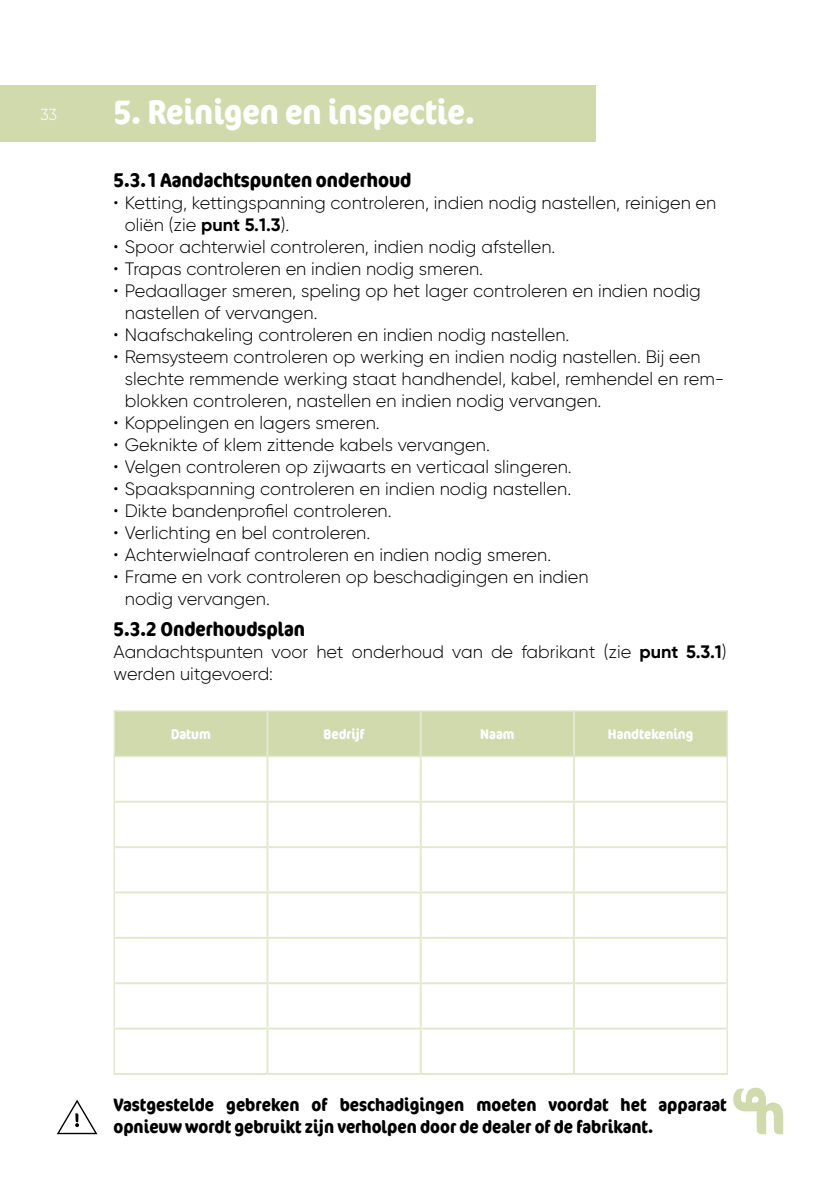
<style>
.page{position:relative;width:840px;height:1191px;background:#fff}
.page>*{position:absolute;margin:0;border:0;box-sizing:border-box;transform-origin:0 0}
.t1{font:700 condensed 34px "Cocon Offc Pro";color:#fff}
.t2{font:700 condensed 20px "Cocon Offc Pro";color:#000}
.t3{font:300 18px/22px "Gilroy";color:#000}
.t4{font:700 condensed 18px/22px "Cocon Offc Pro";color:#000}
.t5{font:300 16px "Gilroy";color:#fff}
.t6{font:700 condensed 14px "Cocon Offc Pro";color:#fff}
.s1{font-weight:700}
</style>
<div class="page">
<div style="left:0;top:85px;width:595px;height:57px;background:#d0daad"></div>
<svg style="left:733px;top:1087px;width:49px;height:47px"></svg>
<svg style="left:57px;top:1099px;width:40px;height:35px"></svg>
<div style="left:115px;top:711px;width:611px;height:44px;background:#d0daad"></div>
<hr style="left:113px;top:710px;width:154px;height:1px;background:#e3e9cf">
<hr style="left:113px;top:711px;width:2px;height:44px;background:#e3e9cf">
<hr style="left:267px;top:710px;width:153px;height:1px;background:#e3e9cf">
<hr style="left:420px;top:710px;width:153px;height:1px;background:#e3e9cf">
<hr style="left:573px;top:710px;width:154px;height:1px;background:#e3e9cf">
<hr style="left:726px;top:711px;width:1px;height:44px;background:#e3e9cf">
<hr style="left:113px;top:755px;width:154px;height:2px;background:#e3e9cf">
<hr style="left:267px;top:755px;width:153px;height:2px;background:#e3e9cf">
<hr style="left:420px;top:755px;width:153px;height:2px;background:#e3e9cf">
<hr style="left:573px;top:755px;width:154px;height:2px;background:#e3e9cf">
<hr style="left:266px;top:711px;width:2px;height:44px;background:#e3e9cf">
<hr style="left:419px;top:711px;width:2px;height:44px;background:#e3e9cf">
<hr style="left:572px;top:711px;width:2px;height:44px;background:#e3e9cf">
<hr style="left:113px;top:757px;width:2px;height:44px;background:#e3e9cf">
<hr style="left:726px;top:757px;width:1px;height:44px;background:#e3e9cf">
<hr style="left:113px;top:801px;width:2px;height:46px;background:#e3e9cf">
<hr style="left:726px;top:801px;width:1px;height:46px;background:#e3e9cf">
<hr style="left:113px;top:847px;width:2px;height:45px;background:#e3e9cf">
<hr style="left:726px;top:847px;width:1px;height:45px;background:#e3e9cf">
<hr style="left:113px;top:892px;width:2px;height:46px;background:#e3e9cf">
<hr style="left:726px;top:892px;width:1px;height:46px;background:#e3e9cf">
<hr style="left:113px;top:938px;width:2px;height:45px;background:#e3e9cf">
<hr style="left:726px;top:938px;width:1px;height:45px;background:#e3e9cf">
<hr style="left:113px;top:983px;width:2px;height:45px;background:#e3e9cf">
<hr style="left:726px;top:983px;width:1px;height:45px;background:#e3e9cf">
<hr style="left:113px;top:1028px;width:2px;height:45px;background:#e3e9cf">
<hr style="left:726px;top:1028px;width:1px;height:45px;background:#e3e9cf">
<hr style="left:266px;top:757px;width:2px;height:43px;background:#e3e9cf">
<hr style="left:419px;top:757px;width:2px;height:43px;background:#e3e9cf">
<hr style="left:572px;top:757px;width:2px;height:43px;background:#e3e9cf">
<hr style="left:115px;top:800px;width:152px;height:2px;background:#e3e9cf">
<hr style="left:267px;top:800px;width:153px;height:2px;background:#e3e9cf">
<hr style="left:266px;top:802px;width:2px;height:44px;background:#e3e9cf">
<hr style="left:420px;top:800px;width:153px;height:2px;background:#e3e9cf">
<hr style="left:419px;top:802px;width:2px;height:44px;background:#e3e9cf">
<hr style="left:573px;top:800px;width:153px;height:2px;background:#e3e9cf">
<hr style="left:572px;top:802px;width:2px;height:44px;background:#e3e9cf">
<hr style="left:115px;top:846px;width:152px;height:2px;background:#e3e9cf">
<hr style="left:267px;top:846px;width:153px;height:2px;background:#e3e9cf">
<hr style="left:266px;top:848px;width:2px;height:43px;background:#e3e9cf">
<hr style="left:420px;top:846px;width:153px;height:2px;background:#e3e9cf">
<hr style="left:419px;top:848px;width:2px;height:43px;background:#e3e9cf">
<hr style="left:573px;top:846px;width:153px;height:2px;background:#e3e9cf">
<hr style="left:572px;top:848px;width:2px;height:43px;background:#e3e9cf">
<hr style="left:115px;top:891px;width:152px;height:2px;background:#e3e9cf">
<hr style="left:267px;top:891px;width:153px;height:2px;background:#e3e9cf">
<hr style="left:266px;top:893px;width:2px;height:44px;background:#e3e9cf">
<hr style="left:420px;top:891px;width:153px;height:2px;background:#e3e9cf">
<hr style="left:419px;top:893px;width:2px;height:44px;background:#e3e9cf">
<hr style="left:573px;top:891px;width:153px;height:2px;background:#e3e9cf">
<hr style="left:572px;top:893px;width:2px;height:44px;background:#e3e9cf">
<hr style="left:115px;top:937px;width:152px;height:2px;background:#e3e9cf">
<hr style="left:267px;top:937px;width:153px;height:2px;background:#e3e9cf">
<hr style="left:266px;top:939px;width:2px;height:43px;background:#e3e9cf">
<hr style="left:420px;top:937px;width:153px;height:2px;background:#e3e9cf">
<hr style="left:419px;top:939px;width:2px;height:43px;background:#e3e9cf">
<hr style="left:573px;top:937px;width:153px;height:2px;background:#e3e9cf">
<hr style="left:572px;top:939px;width:2px;height:43px;background:#e3e9cf">
<hr style="left:115px;top:982px;width:152px;height:2px;background:#e3e9cf">
<hr style="left:267px;top:982px;width:153px;height:2px;background:#e3e9cf">
<hr style="left:266px;top:984px;width:2px;height:43px;background:#e3e9cf">
<hr style="left:420px;top:982px;width:153px;height:2px;background:#e3e9cf">
<hr style="left:419px;top:984px;width:2px;height:43px;background:#e3e9cf">
<hr style="left:573px;top:982px;width:153px;height:2px;background:#e3e9cf">
<hr style="left:572px;top:984px;width:2px;height:43px;background:#e3e9cf">
<hr style="left:115px;top:1027px;width:152px;height:2px;background:#e3e9cf">
<hr style="left:267px;top:1027px;width:153px;height:2px;background:#e3e9cf">
<hr style="left:266px;top:1029px;width:2px;height:44px;background:#e3e9cf">
<hr style="left:420px;top:1027px;width:153px;height:2px;background:#e3e9cf">
<hr style="left:419px;top:1029px;width:2px;height:44px;background:#e3e9cf">
<hr style="left:573px;top:1027px;width:153px;height:2px;background:#e3e9cf">
<hr style="left:572px;top:1029px;width:2px;height:44px;background:#e3e9cf">
<hr style="left:113px;top:1073px;width:154px;height:2px;background:#e3e9cf">
<hr style="left:267px;top:1073px;width:153px;height:2px;background:#e3e9cf">
<hr style="left:420px;top:1073px;width:153px;height:2px;background:#e3e9cf">
<hr style="left:573px;top:1073px;width:154px;height:2px;background:#e3e9cf">
<p class="t5" style="left:40px;top:104px;width:19px">33</p>
<h1 class="t1" style="left:113px;top:88px;width:362px">5. Reinigen en inspectie.</h1>
<p class="t2" style="left:113px;top:165px;width:299px">5.3.1 Aandachtspunten onderhoud</p>
<p class="t3" style="left:125px;top:191px;width:592px;text-indent:-11px">• Ketting, kettingspanning controleren, indien nodig nastellen, reinigen en oliën (zie <span class="s1">punt 5.1.3</span>).</p>
<p class="t3" style="left:113px;top:235px;width:443px">• Spoor achterwiel controleren, indien nodig afstellen.</p>
<p class="t3" style="left:113px;top:257px;width:371px">• Trapas controleren en indien nodig smeren.</p>
<p class="t3" style="left:125px;top:279px;width:577px;text-indent:-11px">• Pedaallager smeren, speling op het lager controleren en indien nodig nastellen of vervangen.</p>
<p class="t3" style="left:113px;top:323px;width:457px">• Naafschakeling controleren en indien nodig nastellen.</p>
<p class="t3" style="left:125px;top:345px;width:600px;text-indent:-11px">• Remsysteem controleren op werking en indien nodig nastellen. Bij een slechte remmende werking staat handhendel, kabel, remhendel en rem&shy;blokken controleren, nastellen en indien nodig vervangen.</p>
<p class="t3" style="left:113px;top:411px;width:267px">• Koppelingen en lagers smeren.</p>
<p class="t3" style="left:113px;top:433px;width:377px">• Geknikte of klem zittende kabels vervangen.</p>
<p class="t3" style="left:113px;top:455px;width:459px">• Velgen controleren op zijwaarts en verticaal slingeren.</p>
<p class="t3" style="left:113px;top:477px;width:459px">• Spaakspanning controleren en indien nodig nastellen.</p>
<p class="t3" style="left:113px;top:499px;width:279px">• Dikte bandenprofiel controleren.</p>
<p class="t3" style="left:113px;top:521px;width:258px">• Verlichting en bel controleren.</p>
<p class="t3" style="left:113px;top:543px;width:439px">• Achterwielnaaf controleren en indien nodig smeren.</p>
<p class="t3" style="left:125px;top:565px;width:465px;text-indent:-11px">• Frame en vork controleren op beschadigingen en indien nodig vervangen.</p>
<p class="t2" style="left:113px;top:615px;width:193px">5.3.2 Onderhoudsplan</p>
<p class="t3" style="left:113px;top:641px;width:614px">Aandachtspunten voor het onderhoud van de fabrikant (zie <span class="s1">punt 5.3.1</span>) werden uitgevoerd:</p>
<p class="t6" style="left:171px;top:724px;width:41px">Datum</p>
<p class="t6" style="left:323px;top:724px;width:43px">Bedrijf</p>
<p class="t6" style="left:480px;top:724px;width:36px">Naam</p>
<p class="t6" style="left:607px;top:724px;width:87px">Handtekening</p>
<p class="t4" style="left:113px;top:1093px;width:614px">Vastgestelde gebreken of beschadigingen moeten voordat het apparaat opnieuw wordt gebruikt zijn verholpen door de dealer of de fabrikant.</p>
</div>
